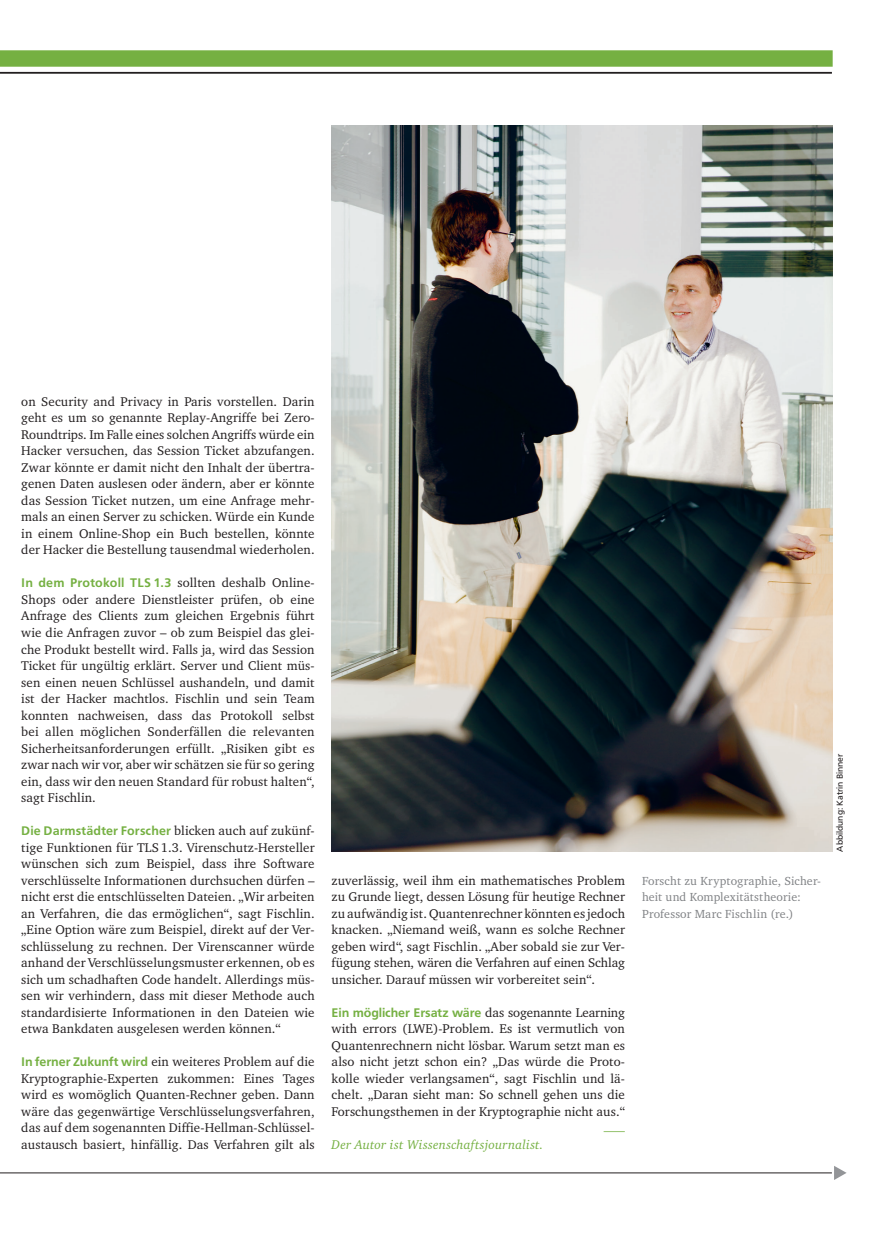
<style>
.page{position:relative;width:883px;height:1234px;background:#fff}
.page>*{position:absolute;margin:0;border:0;box-sizing:border-box;transform-origin:0 0}
.t1{font:12.9px/16.5px "Charter";letter-spacing:.01em;color:#231f20;text-align:justify}
.t2{font:500 12.9px "Front Page Pro";color:#75b042}
.t3{font:italic 12.9px "Charter";letter-spacing:.015em;color:#75b042}
.t4{font:12.9px "Charter";color:#75b042;scale:3.27 1}
.t5{font:12px/16.5px "Charter";letter-spacing:.015em;color:#808285}
.t6{font:9px "Front Page Pro";color:#231f20}
.s1{font-family:"Front Page Pro";font-weight:500;color:#75b042}
.s2{font-family:"Charter";font-weight:400;color:#231f20}
</style>
<div class="page">
<svg style="left:0;top:50px;width:832px;height:17px;background:#79b248"></svg>
<hr style="left:0;top:72px;width:831px;height:2px;background:#231f20">
<hr style="left:0;top:1172px;width:831px;height:1px;background:#231f20">
<svg style="left:834px;top:1166px;width:12px;height:13px"></svg>
<img style="left:331px;top:125px;width:501px;height:725px">
<p class="t1" style="left:21px;top:393px;width:295px">on Security and Privacy in Paris vorstellen. Darin geht es um so genannte Replay-Angriffe bei Zero-Roundtrips. Im Falle eines solchen Angriffs würde ein Hacker versuchen, das Session Ticket abzufangen.<br>Zwar könnte er damit nicht den Inhalt der übertra&shy;genen Daten auslesen oder ändern, aber er könnte das Session Ticket nutzen, um eine Anfrage mehr&shy;mals an einen Server zu schicken. Würde ein Kunde in einem Online-Shop ein Buch bestellen, könnte der Hacker die Bestellung tausendmal wiederholen.</p>
<p class="t1" style="left:21px;top:574px;width:295px"><span class="s1">In dem Protokoll TLS 1.3</span> sollten deshalb Online-Shops oder andere Dienstleister prüfen, ob eine Anfrage des Clients zum gleichen Ergebnis führt wie die Anfragen zuvor – ob zum Beispiel das glei&shy;che Produkt bestellt wird. Falls ja, wird das Session Ticket für ungültig erklärt. Server und Client müs&shy;sen einen neuen Schlüssel aushandeln, und damit ist der Hacker machtlos. Fischlin und sein Team konnten nachweisen, dass das Protokoll selbst bei allen möglichen Sonderfällen die relevanten Sicherheitsanforderungen erfüllt. „Risiken gibt es zwar nach wir vor, aber wir schätzen sie für so gering ein, dass wir den neuen Standard für robust halten“, sagt Fischlin.</p>
<p class="t2" style="left:21px;top:821px;width:295px">Die Darmstädter Forscher <span class="s2">blicken auch auf zukünf-</span></p>
<p class="t1" style="left:21px;top:838px;width:295px">tige Funktionen für TLS 1.3. Virenschutz-Hersteller wünschen sich zum Beispiel, dass ihre Software verschlüsselte Informationen durchsuchen dürfen – nicht erst die entschlüsselten Dateien. „Wir arbeiten an Verfahren, die das ermöglichen“, sagt Fischlin. „Eine Option wäre zum Beispiel, direkt auf der Ver&shy;schlüsselung zu rechnen. Der Virenscanner würde anhand der Verschlüsselungsmuster erkennen, ob es sich um schadhaften Code handelt. Allerdings müs&shy;sen wir verhindern, dass mit dieser Methode auch standardisierte Informationen in den Dateien wie etwa Bankdaten ausgelesen werden können.“</p>
<p class="t1" style="left:21px;top:1053px;width:295px"><span class="s1">In ferner Zukunft wird</span> ein weiteres Problem auf die Kryptographie-Experten zukommen: Eines Tages wird es womöglich Quanten-Rechner geben. Dann wäre das gegenwärtige Verschlüsselungsverfahren, das auf dem sogenannten Diffie-Hellman-Schlüssel&shy;austausch basiert, hinfällig. Das Verfahren gilt als</p>
<p class="t1" style="left:331px;top:871px;width:295px">zuverlässig, weil ihm ein mathematisches Problem zu Grunde liegt, dessen Lösung für heutige Rechner zu aufwändig ist. Quantenrechner könnten es jedoch knacken. „Niemand weiß, wann es solche Rechner geben wird“, sagt Fischlin. „Aber sobald sie zur Ver&shy;fügung stehen, wären die Verfahren auf einen Schlag unsicher. Darauf müssen wir vorbereitet sein“.</p>
<p class="t2" style="left:331px;top:1002px;width:295px">Ein möglicher Ersatz wäre <span class="s2">das sogenannte Learning</span></p>
<p class="t1" style="left:331px;top:1020px;width:295px">with errors (LWE)-Problem. Es ist vermutlich von Quantenrechnern nicht lösbar. Warum setzt man es also nicht jetzt schon ein? „Das würde die Proto&shy;kolle wieder verlangsamen“, sagt Fischlin und lä&shy;chelt. „Daran sieht man: So schnell gehen uns die Forschungsthemen in der Kryptographie nicht aus.“</p>
<p class="t4" style="left:603px;top:1116px;width:8px">_</p>
<p class="t3" style="left:331px;top:1135px;width:213px">Der Autor ist Wissenschaftsjournalist.</p>
<p class="t5" style="left:642px;top:871px;width:180px">Forscht zu Kryptographie, Sicher&shy;heit und Komplexitätstheorie:<br>Professor Marc Fischlin (re.)</p>
<p class="t6" style="left:833px;top:851px;width:99px;rotate:-90deg">Abbildung: Katrin Binner</p>
</div>
